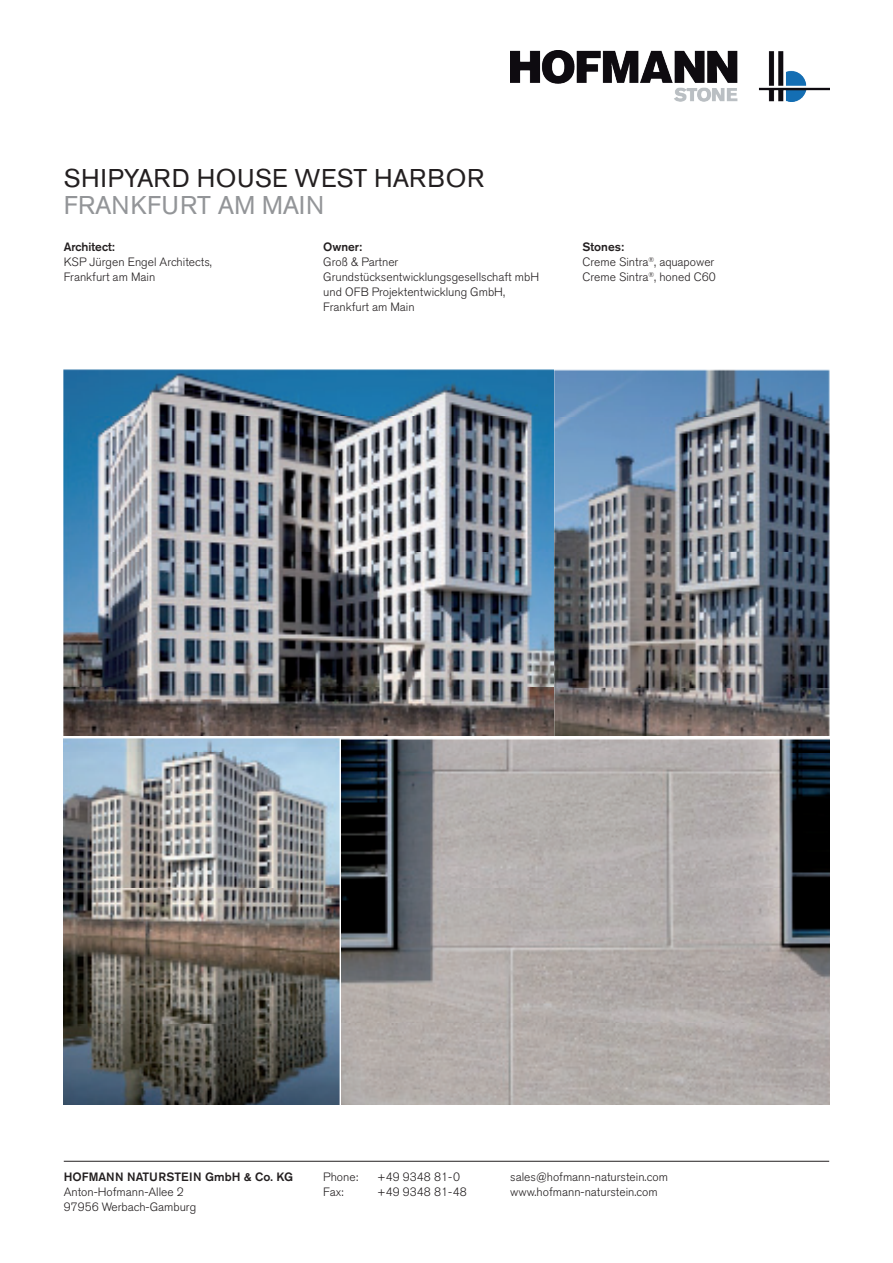
<style>
.page{position:relative;width:893px;height:1263px;background:#fff}
.page>*{position:absolute;margin:0;border:0;box-sizing:border-box;transform-origin:0 0}
.t1{font:25.5px "Akzidenz Grotesk BQ";letter-spacing:.02em;color:#231f20}
.t2{font:25.5px "Akzidenz Grotesk BQ";letter-spacing:.02em;color:#939598}
.t3{font:300 12px/15px "Akzidenz Grotesk BQ";color:#231f20}
.t4{font:500 12px "Akzidenz Grotesk BQ";color:#231f20}
.s1{font-weight:500}
</style>
<div class="page">
<hr style="left:64px;top:1161px;width:765px;height:1px;background:#231f20">
<img style="left:510px;top:51px;width:319px;height:50px">
<img style="left:342px;top:739px;width:487px;height:365px">
<img style="left:64px;top:739px;width:275px;height:365px">
<img style="left:555px;top:370px;width:274px;height:366px">
<img style="left:64px;top:370px;width:489px;height:366px">
<h1 class="t1" style="left:64px;top:163px;width:422px">SHIPYARD HOUS WEST HARBOR</h1>
<h1 class="t2" style="left:64px;top:190px;width:115px">FRANKFURT</h1>
<h1 class="t2" style="left:218px;top:190px;width:108px">AM MAI N</h1>
<p class="t4" style="left:64px;top:240px;width:53px">Architect:</p>
<p class="t3" style="left:64px;top:255px;width:150px">KSP Jürgen Engel Architects,<br>Frankfurt am Main</p>
<p class="t4" style="left:323px;top:240px;width:40px">Owner:</p>
<p class="t3" style="left:323px;top:255px;width:217px">Groß &amp; Partner<br>Grundstücksentwicklungsgesellschaft mbH und OFB Projektentwicklung GmbH,<br>Frankfurt am Main</p>
<p class="t3" style="left:583px;top:240px;width:135px"><span class="s1">Stones:<br></span>Creme Sintra<sup>®</sup>, aquapower<br>Creme Sintra<sup>®</sup>, honed C60</p>
<p class="t4" style="left:64px;top:1170px;width:231px">HOFMANN NATURSTEIN GmbH &amp; Co. KG</p>
<p class="t3" style="left:64px;top:1185px;width:134px">Anton-Hofmann-Allee 2<br>97956 Werbach-Gamburg</p>
<p class="t3" style="left:323px;top:1169px;width:37px">Phone:</p>
<p class="t3" style="left:377px;top:1169px;width:85px">+49 9348 81-0</p>
<p class="t3" style="left:323px;top:1184px;width:22px">Fax:</p>
<p class="t3" style="left:377px;top:1184px;width:91px">+49 9348 81-48</p>
<p class="t3" style="left:510px;top:1169px;width:159px">sales@hofmann-naturstein.com www.hofmann-naturstein.com</p>
</div>
